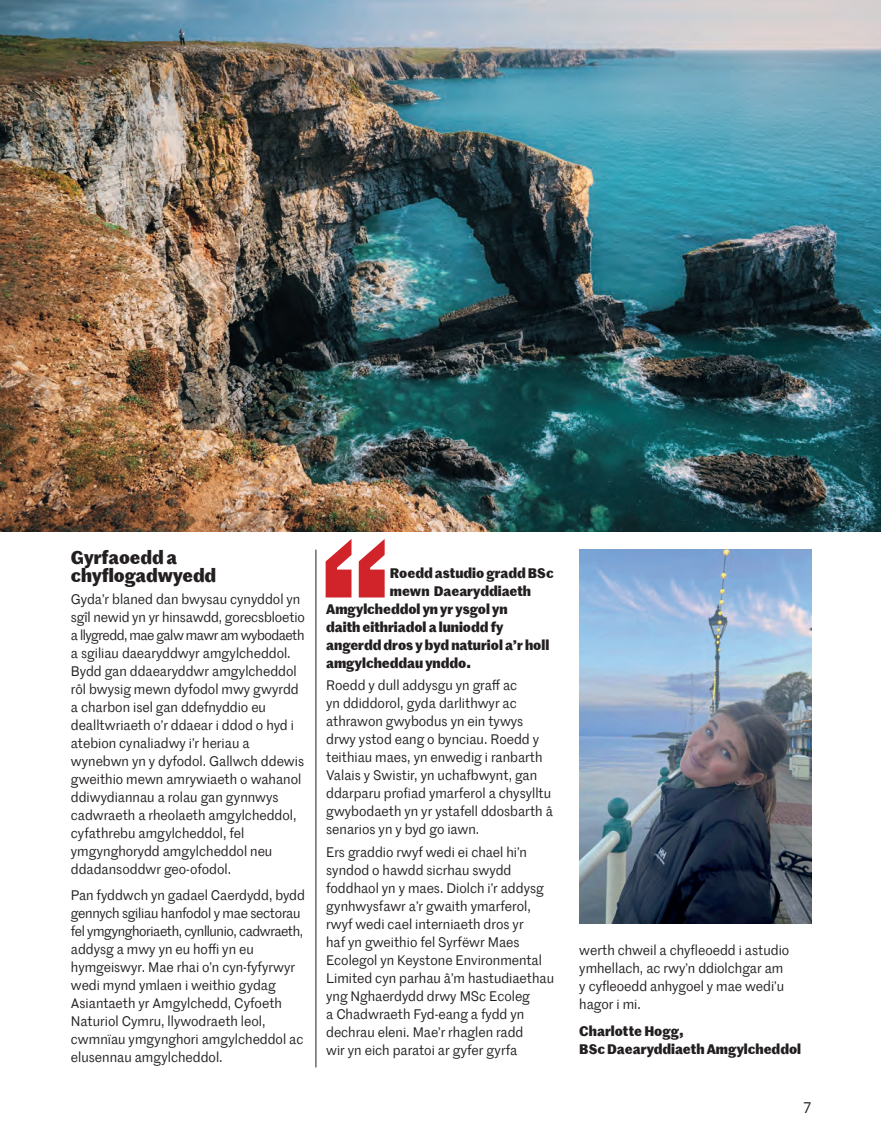
<style>
.page{position:relative;width:881px;height:1137px;background:#fff}
.page>*{position:absolute;margin:0;border:0;box-sizing:border-box;transform-origin:0 0}
.t1{font:500 207px "Marr Sans";color:#d1232a}
.t2{font:700 18px/18px "Marr Sans TT";color:#231f20}
.t3{font:15px "Marr Sans TT";color:#231f20}
.t4{font:13.5px/18px "Marr Sans TT";color:#231f20}
.t5{font:700 13.5px/18px "Marr Sans TT";color:#231f20}
</style>
<div class="page">
<img style="left:0;top:0;width:881px;height:531px">
<img style="left:579px;top:550px;width:232px;height:374px">
<hr style="left:315px;top:550px;width:1px;height:517px;background:#231f20">
<h2 class="t2" style="left:71px;top:547px;width:147px">Gyrfaoedd a chyflogadwyedd</h2>
<p class="t4" style="left:71px;top:589px;width:235px">Gyda’r blaned dan bwysau cynyddol yn sgîl newid yn yr hinsawdd, gorecsbloetio a llygredd, mae galw mawr am wybodaeth a sgiliau daearyddwyr amgylcheddol.<br>Bydd gan ddaearyddwr amgylcheddol rôl bwysig mewn dyfodol mwy gwyrdd a charbon isel gan ddefnyddio eu dealltwriaeth o’r ddaear i ddod o hyd i atebion cynaliadwy i’r heriau a wynebwn yn y dyfodol. Gallwch ddewis gweithio mewn amrywiaeth o wahanol ddiwydiannau a rolau gan gynnwys cadwraeth a rheolaeth amgylcheddol, cyfathrebu amgylcheddol, fel ymgynghorydd amgylcheddol neu ddadansoddwr geo-ofodol.</p>
<p class="t4" style="left:71px;top:886px;width:235px">Pan fyddwch yn gadael Caerdydd, bydd gennych sgiliau hanfodol y mae sectorau fel ymgynghoriaeth, cynllunio, cadwraeth, addysg a mwy yn eu hoffi yn eu hymgeiswyr. Mae rhai o’n cyn-fyfyrwyr wedi mynd ymlaen i weithio gydag Asiantaeth yr Amgylchedd, Cyfoeth Naturiol Cymru, llywodraeth leol, cwmnïau ymgynghori amgylcheddol ac elusennau amgylcheddol.</p>
<h1 class="t1" style="left:315px;top:463px;width:82px">‘‘</h1>
<p class="t5" style="left:390px;top:563px;width:165px">Roedd astudio gradd BSc</p>
<p class="t5" style="left:390px;top:581px;width:143px">mewn Daearyddiaeth</p>
<p class="t5" style="left:326px;top:599px;width:183px">Amgylcheddol yn yr ysgol yn</p>
<p class="t5" style="left:326px;top:617px;width:179px">daith eithriadol a luniodd fy</p>
<p class="t5" style="left:326px;top:635px;width:225px">angerdd dros y byd naturiol a’r holl</p>
<p class="t5" style="left:326px;top:653px;width:146px">amgylcheddau ynddo.</p>
<p class="t4" style="left:326px;top:676px;width:228px">Roedd y dull addysgu yn graff ac<br>yn ddiddorol, gyda darlithwyr ac athrawon gwybodus yn ein tywys drwy ystod eang o bynciau. Roedd y teithiau maes, yn enwedig i ranbarth Valais y Swistir, yn uchafbwynt, gan ddarparu profiad ymarferol a chysylltu gwybodaeth yn yr ystafell ddosbarth â senarios yn y byd go iawn.</p>
<p class="t4" style="left:326px;top:842px;width:229px">Ers graddio rwyf wedi ei chael hi’n syndod o hawdd sicrhau swydd foddhaol yn y maes. Diolch i’r addysg gynhwysfawr a’r gwaith ymarferol, rwyf wedi cael interniaeth dros yr<br>haf yn gweithio fel Syrfëwr Maes Ecolegol yn Keystone Environmental Limited cyn parhau â’m hastudiaethau yng Nghaerdydd drwy MSc Ecoleg<br>a Chadwraeth Fyd-eang a fydd yn dechrau eleni. Mae’r rhaglen radd<br>wir yn eich paratoi ar gyfer gyrfa</p>
<p class="t4" style="left:579px;top:941px;width:211px">werth chweil a chyfleoedd i astudio ymhellach, ac rwy’n ddiolchgar am y cyfleoedd anhygoel y mae wedi’u hagor i mi.</p>
<p class="t5" style="left:579px;top:1021px;width:223px">Charlotte Hogg,<br>BSc Daearyddiaeth Amgylcheddol</p>
<p class="t3" style="left:803px;top:1097px;width:9px">7</p>
</div>
